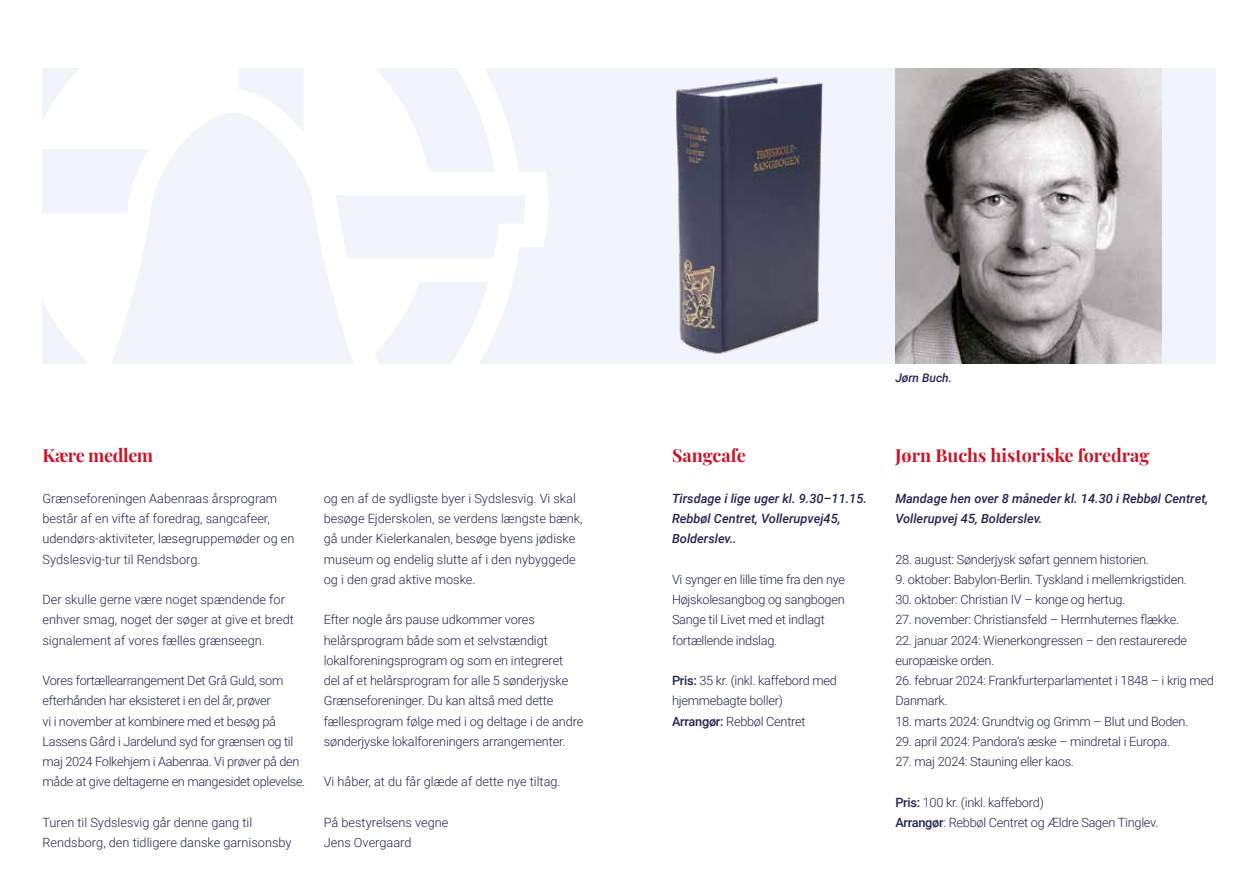
<style>
.page{position:relative;width:1259px;height:893px;background:#fff}
.page>*{position:absolute;margin:0;border:0;box-sizing:border-box;transform-origin:0 0}
.t1{font:700 18px "Playfair Display";color:#c61629}
.t2{font:700 18px "Playfair Display";letter-spacing:-.025em;color:#c61629}
.t3{font:300 12.75px/20.2px "Roboto";letter-spacing:-.02em;color:#23244f}
.t4{font:300 12.75px/20.2px "Roboto";color:#23244f}
.t5{font:italic 500 12.75px/20.2px "Roboto";color:#23244f}
.t6{font:italic 500 12px "Roboto";color:#23244f}
.s1{font-weight:500}
</style>
<div class="page">
<div style="left:43px;top:68px;width:1173px;height:296px;background:#f2f4fb"></div>
<svg style="left:43px;top:68px;width:505px;height:296px"></svg>
<img style="left:895px;top:68px;width:266px;height:296px">
<img style="left:676px;top:77px;width:147px;height:277px">
<p class="t6" style="left:895px;top:370px;width:58px">Jørn Buch.</p>
<h1 class="t2" style="left:43px;top:441px;width:112px">Kære medlem</h1>
<h1 class="t1" style="left:895px;top:441px;width:256px">Jørn Buchs historiske foredrag</h1>
<p class="t5" style="left:895px;top:488px;width:314px">Mandage hen over 8 måneder kl. 14.30 i Rebbøl Centret,<br>Vollerupvej 45, Bolderslev.</p>
<p class="t3" style="left:895px;top:549px;width:255px">28. august: Sønderjysk søfart gennem historien.</p>
<p class="t3" style="left:895px;top:569px;width:293px">9. oktober: Babylon-Berlin. Tyskland i mellemkrigstiden.</p>
<p class="t3" style="left:895px;top:589px;width:231px">30. oktober: Christian IV – konge og hertug.</p>
<p class="t3" style="left:895px;top:609px;width:285px">27. november: Christiansfeld – Herrnhuternes flække.</p>
<p class="t3" style="left:895px;top:630px;width:293px">22. januar 2024: Wienerkongressen – den restaurerede europæiske orden.</p>
<p class="t3" style="left:895px;top:670px;width:320px">26. februar 2024: Frankfurterparlamentet i 1848 – i krig med<br>Danmark.</p>
<p class="t3" style="left:895px;top:710px;width:295px">18. marts 2024: Grundtvig og Grimm – Blut und Boden.</p>
<p class="t3" style="left:895px;top:731px;width:276px">29. april 2024: Pandora’s æske – mindretal i Europa.</p>
<p class="t3" style="left:895px;top:751px;width:180px">27. maj 2024: Stauning eller kaos.</p>
<p class="t3" style="left:895px;top:791px;width:265px"><span class="s1">Pris:</span> 100 kr. (inkl. kaffebord)<br><span class="s1">Arrangør</span>: Rebbøl Centret og Ældre Sagen Tinglev.</p>
<h1 class="t1" style="left:672px;top:441px;width:75px">Sangcafe</h1>
<p class="t5" style="left:672px;top:488px;width:196px">Tirsdage i lige uger kl. 9.30–11.15.<br>Rebbøl Centret, Vollerupvej45,<br>Bolderslev..</p>
<p class="t3" style="left:672px;top:569px;width:175px">Vi synger en lille time fra den nye<br>Højskolesangbog og sangbogen<br>Sange til Livet med et indlagt fortællende indslag.</p>
<p class="t3" style="left:672px;top:670px;width:166px"><span class="s1">Pris:</span> 35 kr. (inkl. kaffebord med hjemmebagte boller)<br><span class="s1">Arrangør:</span> Rebbøl Centret</p>
<p class="t4" style="left:43px;top:488px;width:253px">Grænseforeningen Aabenraas årsprogram består af en vifte af foredrag, sangcafeer, udendørs-aktiviteter, læsegruppemøder og en Sydslesvig-tur til Rendsborg.</p>
<p class="t4" style="left:43px;top:589px;width:253px">Der skulle gerne være noget spændende for enhver smag, noget der søger at give et bredt signalement af vores fælles grænseegn.</p>
<p class="t3" style="left:43px;top:670px;width:264px">Vores fortællearrangement Det Grå Guld, som efterhånden har eksisteret i en del år, prøver<br>vi i november at kombinere med et besøg på Lassens Gård i Jardelund syd for grænsen og til maj 2024 Folkehjem i Aabenraa. Vi prøver på den måde at give deltagerne en mangesidet oplevelse.</p>
<p class="t4" style="left:43px;top:812px;width:251px">Turen til Sydslesvig går denne gang til<br>Rendsborg, den tidligere danske garnisonsby</p>
<p class="t4" style="left:324px;top:488px;width:260px">og en af de sydligste byer i Sydslesvig. Vi skal besøge Ejderskolen, se verdens længste bænk, gå under Kielerkanalen, besøge byens jødiske museum og endelig slutte af i den nybyggede og i den grad aktive moske.</p>
<p class="t3" style="left:324px;top:609px;width:261px">Efter nogle års pause udkommer vores helårsprogram både som et selvstændigt lokalforeningsprogram og som en integreret<br>del af et helårsprogram for alle 5 sønderjyske Grænseforeninger. Du kan altså med dette fællesprogram følge med i og deltage i de andre sønderjyske lokalforeningers arrangementer.</p>
<p class="t4" style="left:324px;top:771px;width:238px">Vi håber, at du får glæde af dette nye tiltag.</p>
<p class="t4" style="left:324px;top:812px;width:126px">På bestyrelsens vegne<br>Jens Overgaard</p>
</div>
